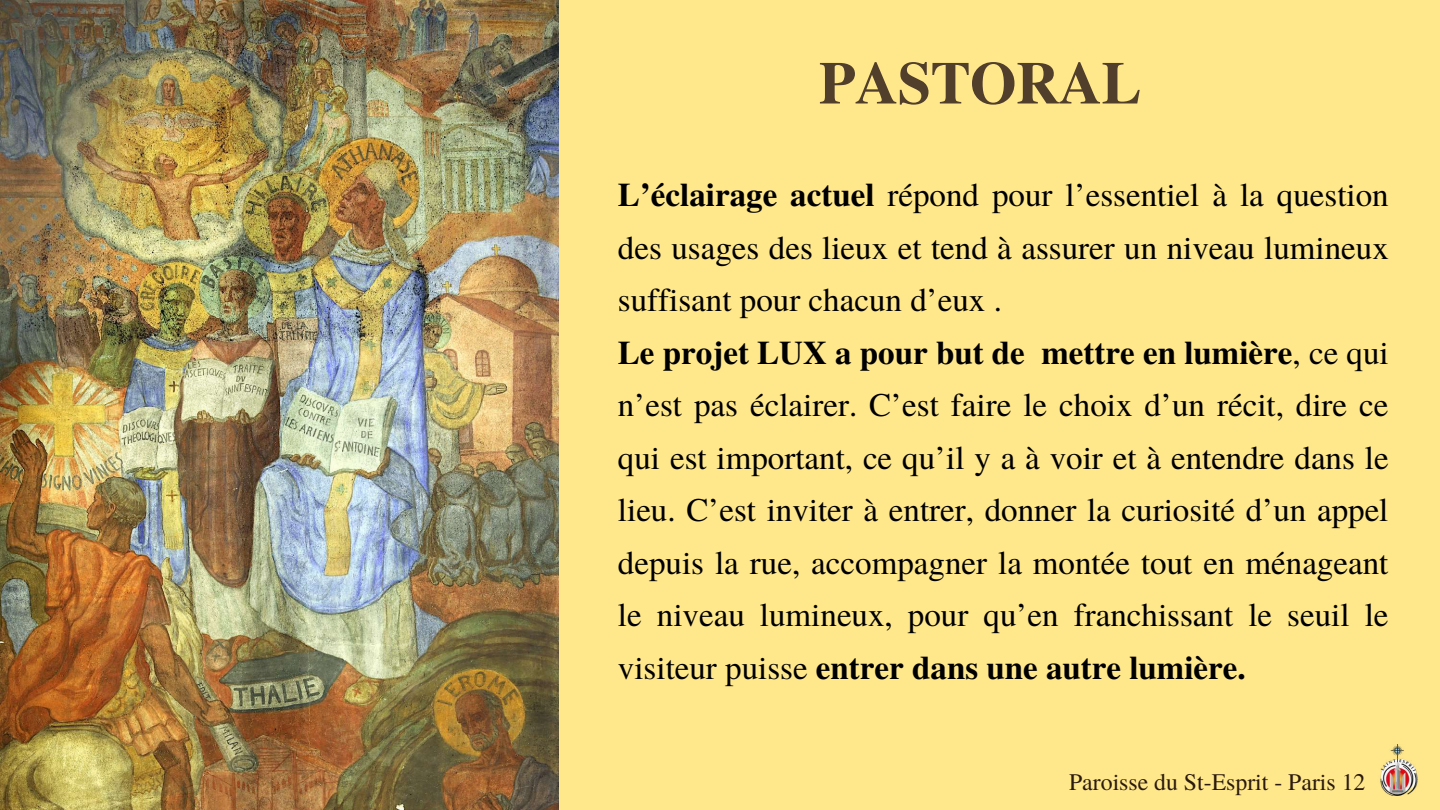
<style>
.page{position:relative;width:1440px;height:810px;background:#ffe88c}
.page>*{position:absolute;margin:0;border:0;box-sizing:border-box;transform-origin:0 0}
.t1{font:700 60px "Te X Gyre Termes";letter-spacing:-.01em;color:#513e2b}
.t2{font:33px/52.5px "Te X Gyre Termes";color:#000}
.t3{font:23.8px "Te X Gyre Termes";color:#2b1a0e}
.s1{font-weight:700}
</style>
<div class="page">
<img style="left:1380px;top:744px;width:38px;height:51px">
<img style="left:0;top:0;width:559px;height:810px">
<h1 class="t1" style="left:819px;top:36px;width:324px">PASTORAL</h1>
<p class="t2" style="left:618px;top:167px;width:772px"><span class="s1">L’éclairage actuel</span> répond pour l’essentiel à la question des usages des lieux et tend à assurer un niveau lumineux suffisant pour chacun d’eux .<br><span class="s1">Le projet LUX a pour but de mettre en lumière</span>, ce qui n’est pas éclairer. C’est faire le choix d’un récit, dire ce qui est important, ce qu’il y a à voir et à entendre dans le lieu. C’est inviter à entrer, donner la curiosité d’un appel depuis la rue, accompagner la montée tout en ménageant le niveau lumineux, pour qu’en franchissant le seuil le visiteur puisse <span class="s1">entrer dans une autre lumière.</span></p>
<p class="t3" style="left:1069px;top:765px;width:298px">Paroisse du St-Esprit - Paris 12</p>
</div>
